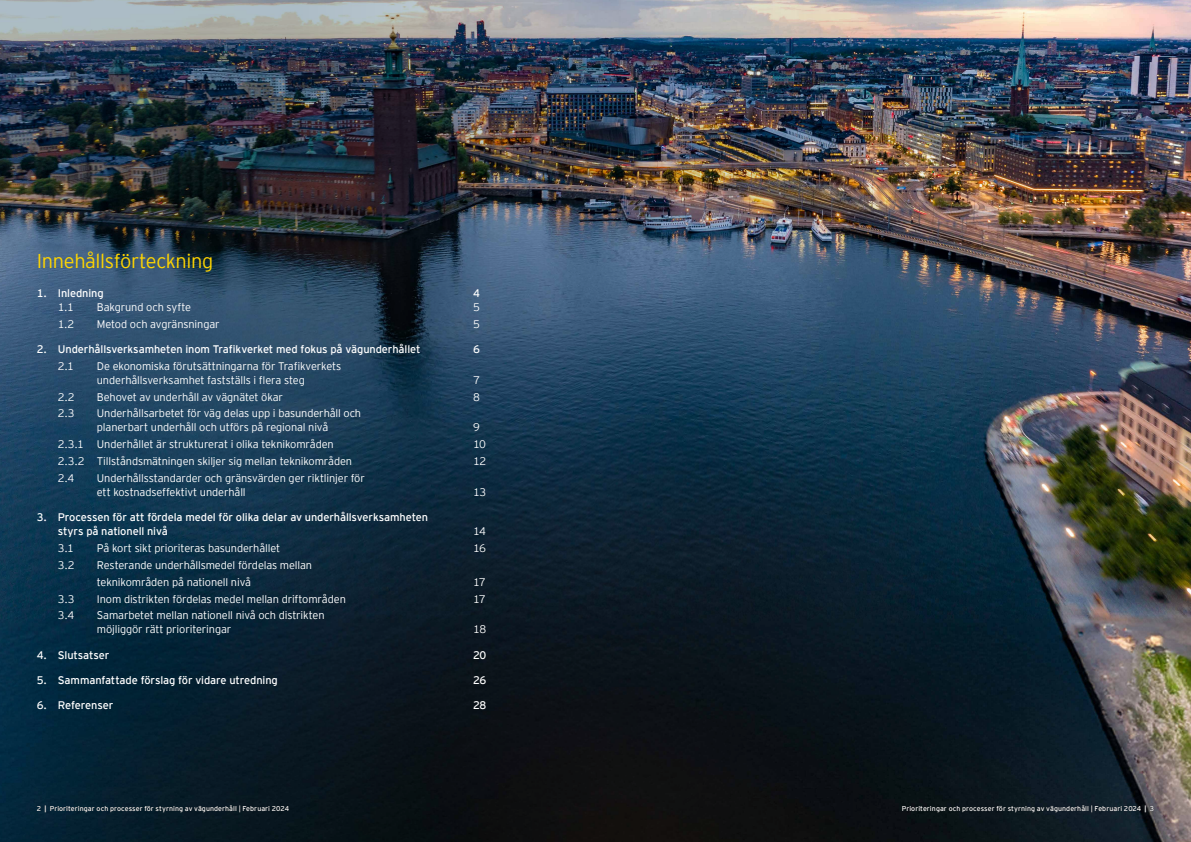
<style>
.page{position:relative;width:1191px;height:842px;background:#fff}
.page>*{position:absolute;margin:0;border:0;box-sizing:border-box;transform-origin:0 0}
.t1{font:300 20px "EY Interstate";letter-spacing:-.02em;color:#ffd500}
.t2{font:300 11px/14px "EY Interstate";letter-spacing:-.01em;color:#fff}
.t3{font:11px/14px "EY Interstate";letter-spacing:-.01em;color:#fff}
.t4{font:7px "EY Interstate";letter-spacing:.01em;color:#fff}
.s1{font-weight:700}
</style>
<div class="page">
<img style="left:0;top:0;width:1191px;height:842px">
<h1 class="t1" style="left:37px;top:247px;width:178px">Innehållsförteckning</h1>
<p class="t3" style="left:37px;top:285px;width:68px">1. Inledning</p>
<p class="t3" style="left:473px;top:285px;width:8px">4</p>
<p class="t2" style="left:58px;top:299px;width:17px">1.1</p>
<p class="t2" style="left:97px;top:299px;width:96px">Bakgrund och syfte</p>
<p class="t2" style="left:473px;top:299px;width:8px">5</p>
<p class="t2" style="left:58px;top:316px;width:18px">1.2</p>
<p class="t2" style="left:97px;top:316px;width:124px">Metod och avgränsningar</p>
<p class="t2" style="left:473px;top:316px;width:8px">5</p>
<p class="t3" style="left:37px;top:341px;width:385px">2. Underhållsverksamheten inom Trafikverket med fokus på vägunderhållet</p>
<p class="t3" style="left:473px;top:341px;width:8px">6</p>
<p class="t2" style="left:58px;top:358px;width:18px">2.1</p>
<p class="t2" style="left:97px;top:358px;width:246px">De ekonomiska förutsättningarna för Trafikverkets underhållsverksamhet fastställs i flera steg</p>
<p class="t2" style="left:473px;top:372px;width:8px">7</p>
<p class="t2" style="left:58px;top:389px;width:18px">2.2</p>
<p class="t2" style="left:97px;top:389px;width:188px">Behovet av underhåll av vägnätet ökar</p>
<p class="t2" style="left:473px;top:389px;width:8px">8</p>
<p class="t2" style="left:58px;top:406px;width:18px">2.3</p>
<p class="t2" style="left:97px;top:406px;width:266px">Underhållsarbetet för väg delas upp i basunderhåll och planerbart underhåll och utförs på regional nivå</p>
<p class="t2" style="left:473px;top:420px;width:8px">9</p>
<p class="t2" style="left:58px;top:437px;width:277px">2.3.1 Underhållet är strukturerat i olika teknikområden</p>
<p class="t2" style="left:473px;top:437px;width:14px">10</p>
<p class="t2" style="left:58px;top:453px;width:296px">2.3.2 Tillståndsmätningen skiljer sig mellan teknikområden</p>
<p class="t2" style="left:473px;top:453px;width:15px">12</p>
<p class="t2" style="left:58px;top:470px;width:18px">2.4</p>
<p class="t2" style="left:97px;top:470px;width:269px">Underhållsstandarder och gränsvärden ger riktlinjer för ett kostnadseffektivt underhåll</p>
<p class="t2" style="left:473px;top:484px;width:15px">13</p>
<p class="t3" style="left:58px;top:510px;width:372px;text-indent:-21px">3. Processen för att fördela medel för olika delar av underhållsverksamheten styrs på nationell nivå</p>
<p class="t2" style="left:473px;top:524px;width:14px">14</p>
<p class="t2" style="left:58px;top:540px;width:18px">3.1</p>
<p class="t2" style="left:97px;top:540px;width:185px">På kort sikt prioriteras basunderhållet</p>
<p class="t2" style="left:473px;top:540px;width:15px">16</p>
<p class="t2" style="left:58px;top:557px;width:18px">3.2</p>
<p class="t2" style="left:97px;top:556px;width:217px;line-height:16.8px">Resterande underhållsmedel fördelas mellan teknikområden på nationell nivå</p>
<p class="t2" style="left:473px;top:574px;width:14px">17</p>
<p class="t2" style="left:58px;top:591px;width:18px">3.3</p>
<p class="t2" style="left:97px;top:591px;width:250px">Inom distrikten fördelas medel mellan driftområden</p>
<p class="t2" style="left:473px;top:591px;width:14px">17</p>
<p class="t2" style="left:58px;top:608px;width:18px">3.4</p>
<p class="t2" style="left:97px;top:608px;width:229px">Samarbetet mellan nationell nivå och distrikten möjliggör rätt prioriteringar</p>
<p class="t2" style="left:473px;top:622px;width:15px">18</p>
<p class="t3" style="left:37px;top:647px;width:74px">4. Slutsatser</p>
<p class="t3" style="left:473px;top:647px;width:15px">20</p>
<p class="t3" style="left:37px;top:672px;width:242px">5. Sammanfattade förslag för vidare utredning</p>
<p class="t3" style="left:473px;top:672px;width:15px">26</p>
<p class="t3" style="left:37px;top:698px;width:78px">6. Referenser</p>
<p class="t3" style="left:473px;top:698px;width:15px">28</p>
<p class="t4" style="left:37px;top:803px;width:254px">2 <span class="s1">|</span> Prioriteringar och processer för styrning av vägunderhåll | Februari 2024</p>
<p class="t4" style="left:901px;top:803px;width:254px">Prioriteringar och processer för styrning av vägunderhåll | Februari 2024 <span class="s1">|</span> 3</p>
</div>
